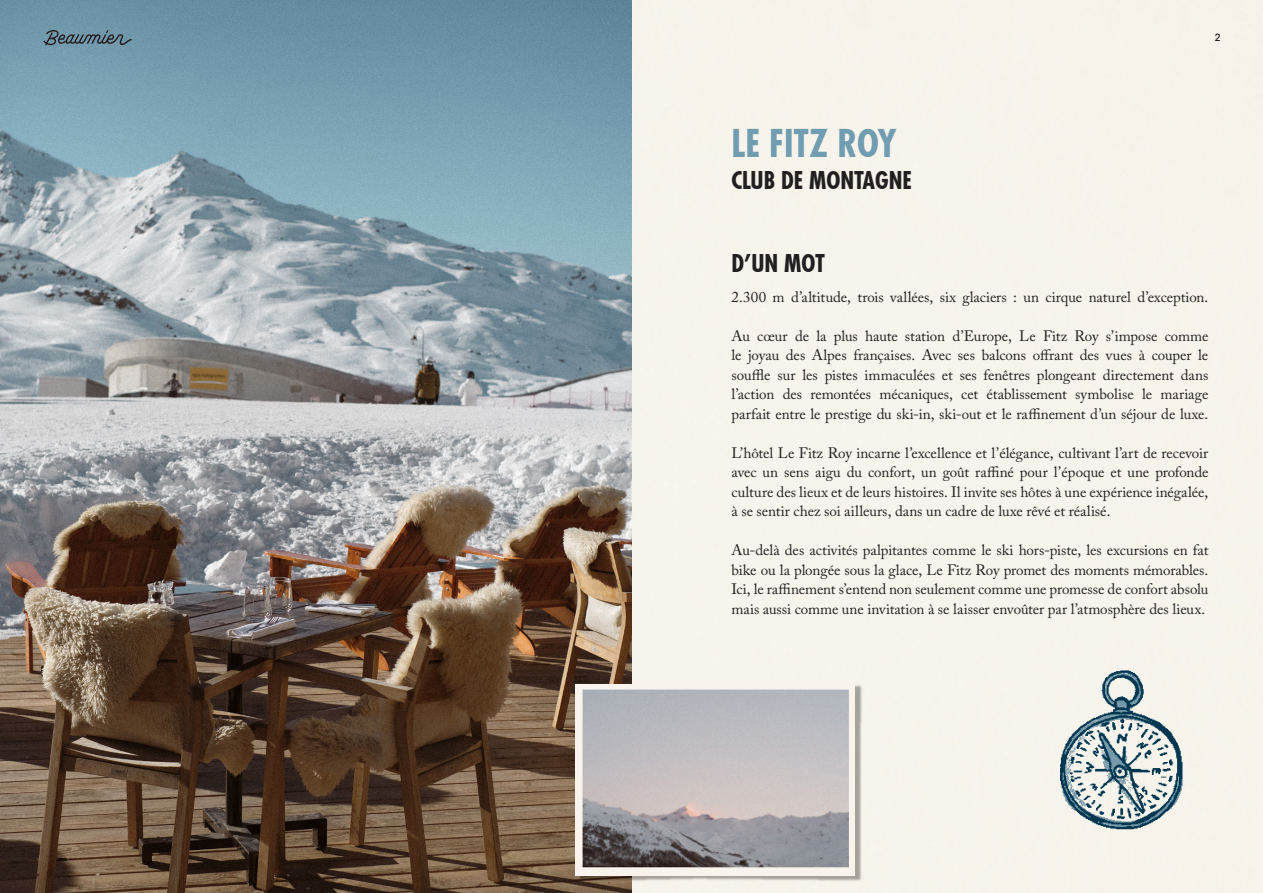
<style>
.page{position:relative;width:1263px;height:893px;background:#fff}
.page>*{position:absolute;margin:0;border:0;box-sizing:border-box;transform-origin:0 0}
.PETIT_TITRE{font:700 condensed 37.5px "Futura LT Pro";color:#719db1}
.PETIT_TITRE-2{font:700 condensed 24px "Futura LT Pro";color:#231f20}
.TXT_COURANT{font:15px/19.5px "Adobe Caslon Pro";letter-spacing:-.01em;color:#231f20;text-align:justify}
.t1{font:10.5px "Baton Turbo";color:#231f20}
</style>
<div class="page">
<div style="left:631px;top:0;width:632px;height:893px;background:#f7f4ed"></div>
<img style="left:0;top:0;width:631px;height:893px">
<img style="left:513px;top:617px;width:416px;height:276px">
<div style="left:575px;top:684px;width:280px;height:191px;background:#f8f3ed"></div>
<img style="left:583px;top:690px;width:266px;height:177px">
<img style="left:1051px;top:659px;width:145px;height:178px">
<svg style="left:43px;top:29px;width:89px;height:17px"></svg>
<p class="PETIT_TITRE" style="left:731px;top:118px;width:167px">LE FITZ ROY</p>
<p class="PETIT_TITRE-2" style="left:731px;top:164px;width:182px">CLUB DE MONTAGNE</p>
<p class="t1" style="left:1215px;top:29px;width:7px">2</p>
<p class="PETIT_TITRE-2" style="left:731px;top:247px;width:95px">D’UN MOT</p>
<p class="TXT_COURANT" style="left:731px;top:287px;width:478px">2.300 m d’altitude, trois vallées, six glaciers : un cirque naturel d’exception.</p>
<p class="TXT_COURANT" style="left:731px;top:326px;width:478px">Au cœur de la plus haute station d’Europe, Le Fitz Roy s’impose comme le joyau des Alpes françaises. Avec ses balcons offrant des vues à couper le souffle sur les pistes immaculées et ses fenêtres plongeant directement dans l’action des remontées mécaniques, cet établissement symbolise le mariage parfait entre le prestige du ski-in, ski-out et le raffinement d’un séjour de luxe.</p>
<p class="TXT_COURANT" style="left:731px;top:443px;width:478px">L’hôtel Le Fitz Roy incarne l’excellence et l’élégance, cultivant l’art de recevoir avec un sens aigu du confort, un goût raffiné pour l’époque et une profonde culture des lieux et de leurs histoires. Il invite ses hôtes à une expérience inégalée, à se sentir chez soi ailleurs, dans un cadre de luxe rêvé et réalisé.</p>
<p class="TXT_COURANT" style="left:731px;top:541px;width:479px">Au-delà des activités palpitantes comme le ski hors-piste, les excursions en fat bike ou la plongée sous la glace, Le Fitz Roy promet des moments mémorables.<br>Ici, le raffinement s’entend non seulement comme une promesse de confort absolu mais aussi comme une invitation à se laisser envoûter par l’atmosphère des lieux.</p>
</div>
